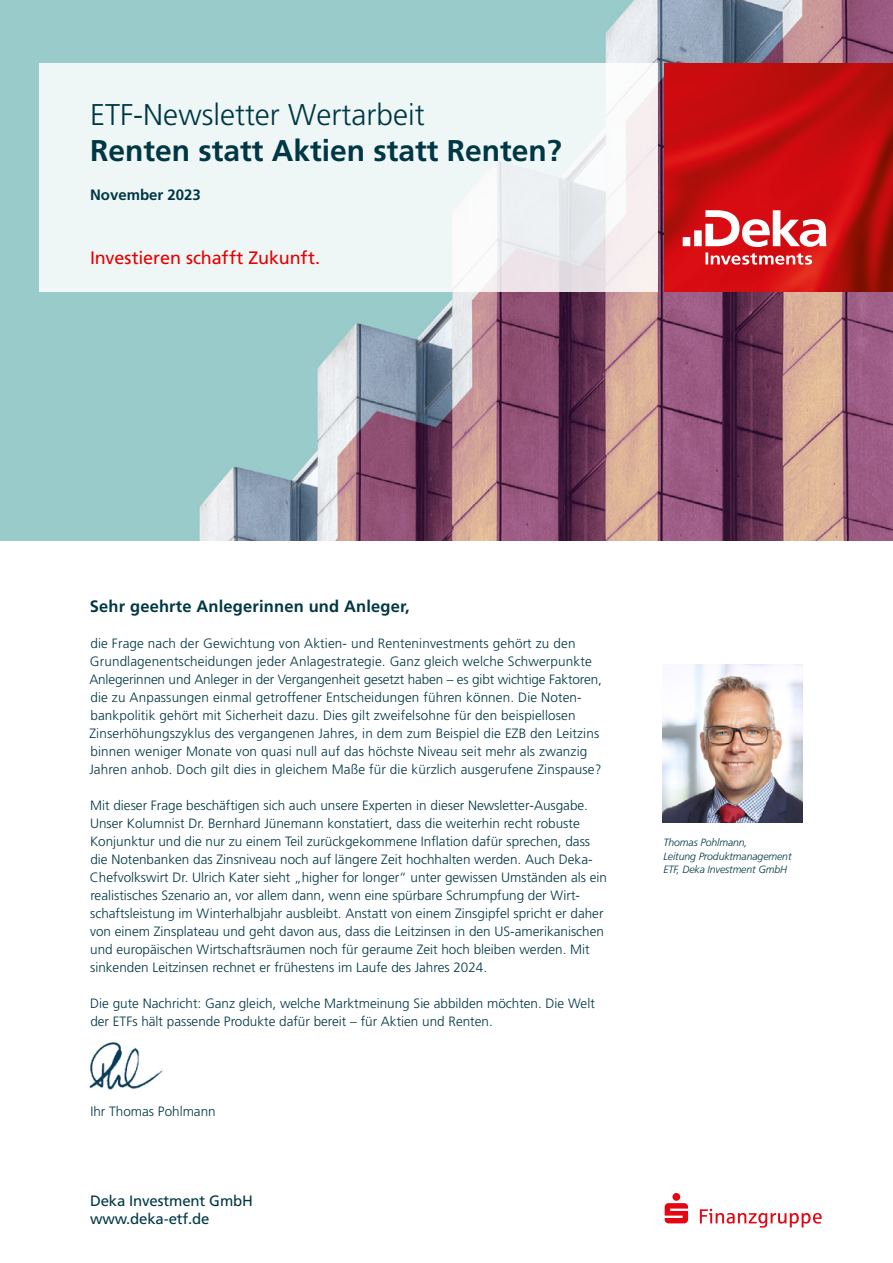
<style>
.page{position:relative;width:893px;height:1263px;background:#fff}
.page>*{position:absolute;margin:0;border:0;box-sizing:border-box;transform-origin:0 0}
.t1{font:700 30px "Deka Frutiger OTPS";color:#003745}
.t2{font:300 30px "Deka Frutiger OTPS";color:#003745}
.t3{font:18px "Deka Frutiger OTPS";letter-spacing:-.005em;color:#e60000}
.t4{font:700 16.5px "Deka Frutiger OTPS";letter-spacing:.01em;color:#003745}
.t5{font:15px/18px "Deka Frutiger OTPS";letter-spacing:-.01em;color:#003745}
.t6{font:700 15px "Deka Frutiger OTPS";color:#003745}
.t7{font:300 13.5px/18px "Deka Frutiger OTPS";color:#003745}
.t8{font:italic 300 10.5px/13.5px "Deka Frutiger OTPS";letter-spacing:-.01em;color:#003745}
</style>
<div class="page">
<img style="left:0;top:0;width:893px;height:540px">
<img style="left:663px;top:665px;width:140px;height:158px">
<img style="left:89px;top:1042px;width:74px;height:47px">
<svg style="left:39px;top:63px;width:619px;height:228px;fill:#eff7f6"></svg>
<svg style="left:665px;top:1193px;width:23px;height:30px"></svg>
<svg style="left:700px;top:1209px;width:122px;height:19px"></svg>
<img style="left:664px;top:63px;width:229px;height:229px">
<svg style="left:683px;top:210px;width:143px;height:55px"></svg>
<h1 class="t2" style="left:90px;top:96px;width:336px">ETF-Newsletter Wertarbeit</h1>
<h1 class="t1" style="left:90px;top:132px;width:473px">Renten statt Aktien statt Renten?</h1>
<p class="t6" style="left:90px;top:186px;width:112px">November 2023</p>
<h2 class="t3" style="left:90px;top:247px;width:232px">Investieren schafft Zukunft.</h2>
<p class="t4" style="left:90px;top:596px;width:322px">Sehr geehrte Anlegerinnen und Anleger,</p>
<p class="t7" style="left:89px;top:634px;width:514px">die Frage nach der Gewichtung von Aktien- und Renteninvestments gehört zu den Grundlagenentscheidungen jeder Anlagestrategie. Ganz gleich welche Schwerpunkte Anlegerinnen und Anleger in der Vergangenheit gesetzt haben – es gibt wichtige Faktoren, die zu Anpassungen einmal getroffener Entscheidungen führen können. Die Noten&shy;bankpolitik gehört mit Sicherheit dazu. Dies gilt zweifelsohne für den beispiellosen Zinserhöhungszyklus des vergangenen Jahres, in dem zum Beispiel die EZB den Leitzins binnen weniger Monate von quasi null auf das höchste Niveau seit mehr als zwanzig Jahren anhob. Doch gilt dies in gleichem Maße für die kürzlich ausgerufene Zinspause?</p>
<p class="t7" style="left:90px;top:796px;width:519px">Mit dieser Frage beschäftigen sich auch unsere Experten in dieser Newsletter-Ausgabe.<br>Unser Kolumnist Dr. Bernhard Jünemann konstatiert, dass die weiterhin recht robuste Konjunktur und die nur zu einem Teil zurückgekommene Inflation dafür sprechen, dass die Notenbanken das Zinsniveau noch auf längere Zeit hochhalten werden. Auch Deka-Chefvolkswirt Dr. Ulrich Kater sieht „higher for longer“ unter gewissen Umständen als ein realistisches Szenario an, vor allem dann, wenn eine spürbare Schrumpfung der Wirt&shy;schaftsleistung im Winterhalbjahr ausbleibt. Anstatt von einem Zinsgipfel spricht er daher von einem Zinsplateau und geht davon aus, dass die Leitzinsen in den US-amerikanischen und europäischen Wirtschaftsräumen noch für geraume Zeit hoch bleiben werden. Mit sinkenden Leitzinsen rechnet er frühestens im Laufe des Jahres 2024.</p>
<p class="t7" style="left:90px;top:994px;width:506px">Die gute Nachricht: Ganz gleich, welche Marktmeinung Sie abbilden möchten. Die Welt der ETFs hält passende Produkte dafür bereit – für Aktien und Renten.</p>
<p class="t7" style="left:90px;top:1102px;width:127px">Ihr Thomas Pohlmann</p>
<p class="t5" style="left:90px;top:1192px;width:165px">Deka Investment GmbH www.deka-etf.de</p>
<p class="t8" style="left:663px;top:836px;width:130px">Thomas Pohlmann,<br>Leitung Produktmanagement<br>ETF, Deka Investment GmbH</p>
</div>
